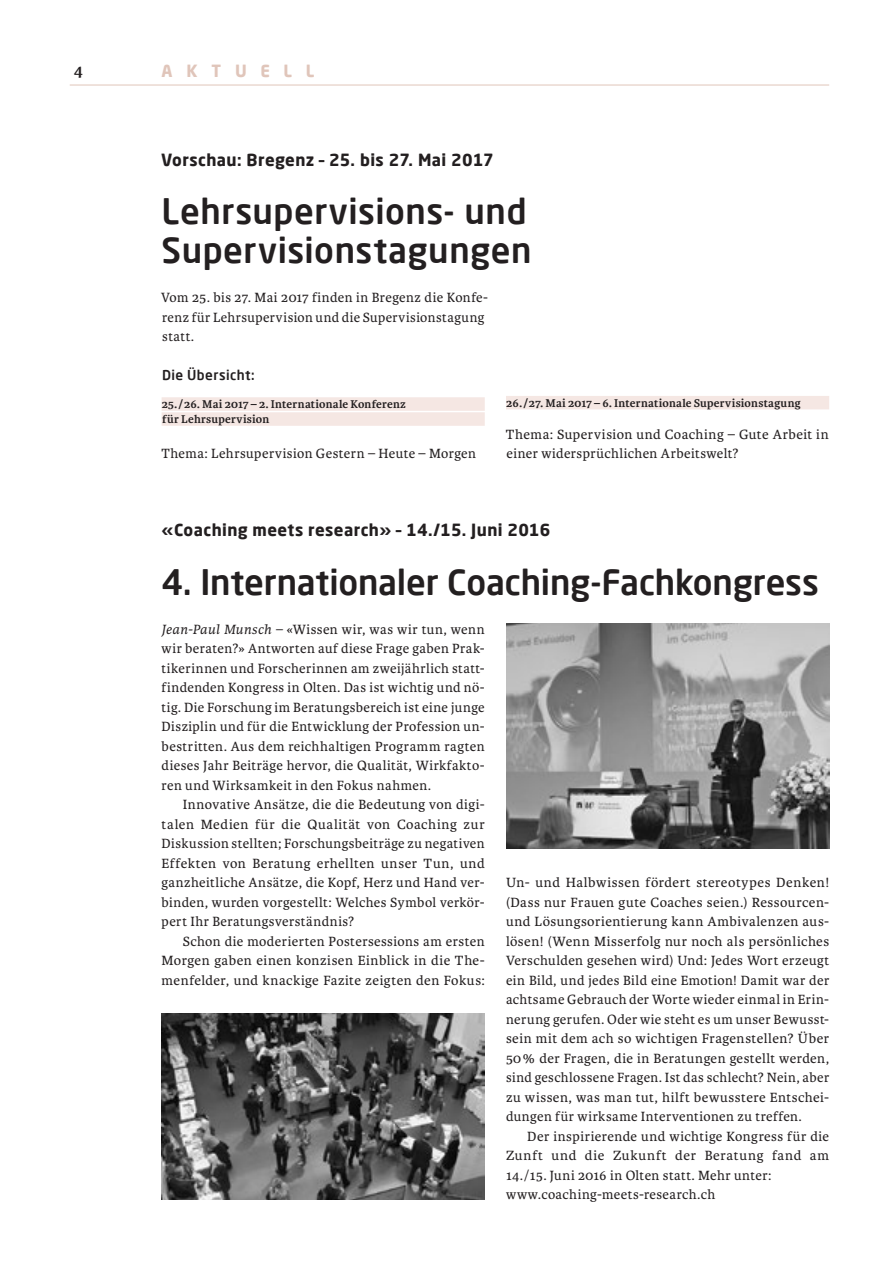
<style>
.page{position:relative;width:893px;height:1263px;background:#fff}
.page>*{position:absolute;margin:0;border:0;box-sizing:border-box;transform-origin:0 0}
.t1{font:500 34.5px/39px "Neo Sans Pro";letter-spacing:.01em;color:#231f20}
.t2{font:700 18px "Karmina Basic";color:#231f20}
.t3{font:700 16.5px "Neo Sans Pro";letter-spacing:.02em;color:#231f20}
.t4{font:700 16.5px "Neo Sans Pro";letter-spacing:.83em;color:#e0c5ba}
.t5{font:14.25px/19.5px "Karmina Basic";letter-spacing:.03em;color:#231f20;text-align:justify}
.t6{font:500 13.5px "Neo Sans Pro";letter-spacing:.035em;color:#231f20}
.t7{font:700 12px/15px "Karmina Basic";letter-spacing:.015em;color:#231f20}
.s1{font-style:italic}
</style>
<div class="page">
<hr style="left:70px;top:85px;width:759px;height:1px;background:#e0c5ba">
<img style="left:162px;top:1013px;width:323px;height:186px">
<img style="left:506px;top:623px;width:323px;height:225px">
<div style="left:162px;top:397px;width:323px;height:14px;background:#f5e7e3"></div>
<div style="left:162px;top:412px;width:323px;height:14px;background:#f5e7e3"></div>
<div style="left:506px;top:396px;width:323px;height:13px;background:#f5e7e3"></div>
<p class="t2" style="left:74px;top:60px;width:11px">4</p>
<p class="t4" style="left:162px;top:60px;width:154px">AKTUELL</p>
<p class="t3" style="left:161px;top:149px;width:334px">Vorschau: Bregenz – 25. bis 27. Mai 2017</p>
<h1 class="t1" style="left:162px;top:191px;width:371px">Lehrsupervisions- und<br>Supervisionstagungen</h1>
<p class="t5" style="left:161px;top:288px;width:329px;text-align:left">Vom 25. bis 27. Mai 2017 finden in Bregenz die Konfe&shy;renz für Lehrsupervision und die Supervisionstagung statt.</p>
<p class="t6" style="left:162px;top:367px;width:94px">Die Übersicht:</p>
<p class="t7" style="left:162px;top:397px;width:246px">25./26. Mai 2017 – 2. Internationale Konferenz für Lehrsupervision</p>
<p class="t5" style="left:161px;top:444px;width:316px">Thema: Lehrsupervision Gestern – Heute – Morgen</p>
<p class="t7" style="left:506px;top:395px;width:296px">26./27. Mai 2017 – 6. Internationale Supervisionstagung</p>
<p class="t5" style="left:506px;top:424px;width:324px">Thema: Supervision und Coaching – Gute Arbeit in einer widersprüchlichen Arbeitswelt?</p>
<p class="t3" style="left:162px;top:519px;width:390px">«Coaching meets research» – 14./15. Juni 2016</p>
<h1 class="t1" style="left:162px;top:562px;width:659px">4. Internationaler Coaching-Fachkongress</h1>
<p class="t5" style="left:162px;top:619px;width:325px"><span class="s1">Jean-Paul Munsch –</span> «Wissen wir, was wir tun, wenn wir beraten?» Antworten auf diese Frage gaben Prak&shy;tikerinnen und Forscherinnen am zweijährlich statt&shy;findenden Kongress in Olten. Das ist wichtig und nö&shy;tig. Die Forschung im Beratungsbereich ist eine junge Disziplin und für die Entwicklung der Profession un&shy;bestritten. Aus dem reichhaltigen Programm ragten dieses Jahr Beiträge hervor, die Qualität, Wirkfakto&shy;ren und Wirksamkeit in den Fokus nahmen.</p>
<p class="t5" style="left:162px;top:795px;width:325px;text-indent:21px">Innovative Ansätze, die die Bedeutung von digi&shy;talen Medien für die Qualität von Coaching zur Diskussion stellten; Forschungsbeiträge zu negativen Effekten von Beratung erhellten unser Tun, und ganzheitliche Ansätze, die Kopf, Herz und Hand ver&shy;binden, wurden vorgestellt: Welches Symbol verkör&shy;pert Ihr Beratungsverständnis?</p>
<p class="t5" style="left:162px;top:931px;width:325px;text-indent:21px">Schon die moderierten Postersessions am ersten Morgen gaben einen konzisen Einblick in die The&shy;menfelder, und knackige Fazite zeigten den Fokus:</p>
<p class="t5" style="left:506px;top:873px;width:325px">Un- und Halbwissen fördert stereotypes Denken! (Dass nur Frauen gute Coaches seien.) Ressourcen&shy;und Lösungsorientierung kann Ambivalenzen aus&shy;lösen! (Wenn Misserfolg nur noch als persönliches Verschulden gesehen wird) Und: Jedes Wort erzeugt ein Bild, und jedes Bild eine Emotion! Damit war der achtsame Gebrauch der Worte wieder einmal in Erin&shy;nerung gerufen. Oder wie steht es um unser Bewusst&shy;sein mit dem ach so wichtigen Fragenstellen? Über 50% der Fragen, die in Beratungen gestellt werden, sind geschlossene Fragen. Ist das schlecht? Nein, aber zu wissen, was man tut, hilft bewusstere Entschei&shy;dungen für wirksame Interventionen zu treffen.</p>
<p class="t5" style="left:506px;top:1126px;width:325px;text-align:left;text-indent:21px">Der inspirierende und wichtige Kongress für die Zunft und die Zukunft der Beratung fand am 14./15. Juni 2016 in Olten statt. Mehr unter: www.coaching-meets-research.ch</p>
</div>
